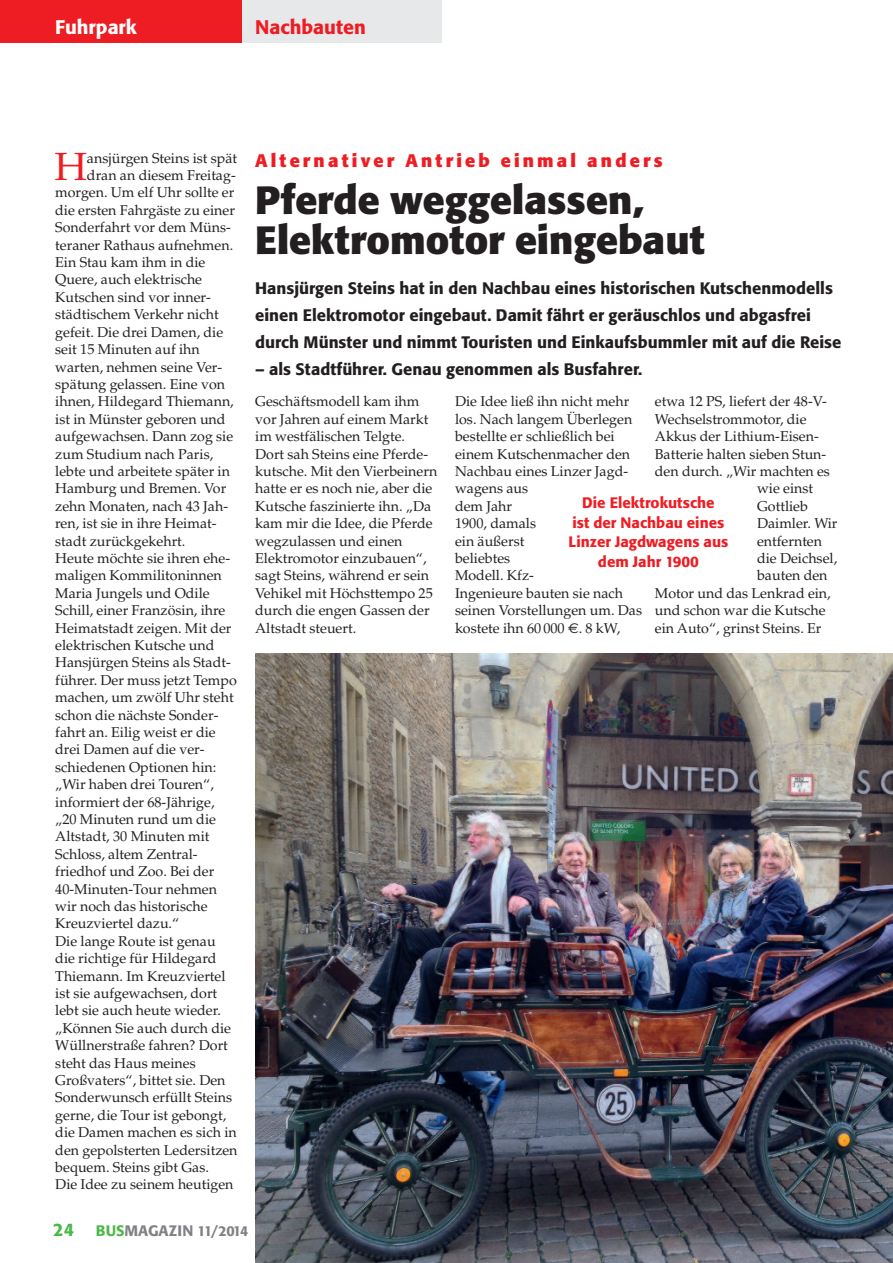
<style>
.page{position:relative;width:893px;height:1263px;background:#fff}
.page>*{position:absolute;margin:0;border:0;box-sizing:border-box;transform-origin:0 0}
.t1{font:39.3px "Palatino";color:#ee1d23}
.t2{font:700 39px/40.5px "Formata BQ";color:#231f20}
.t3{font:500 19.5px "Formata BQ";color:#ee1d23}
.t4{font:500 19.5px "Formata BQ";color:#fff}
.t5{font:700 18px "Formata BQ";letter-spacing:.175em;color:#ee1d23}
.t6{font:500 16.5px/27px "Formata BQ";color:#231f20}
.t7{font:500 15px/19.5px "Formata BQ";color:#ee1d23;text-align:center}
.t8{font:500 15px "Formata BQ";color:#808285}
.t9{font:14.25px/17.4px "Palatino";color:#231f20}
.s1{font-family:"Euro Sans"}
.s2{font-size:18px;color:#4cb848}
.s3{color:#4cb848}
.s4{font-size:14.25px}
</style>
<div class="page">
<div style="left:0;top:0;width:242px;height:43px;background:#ee1d23"></div>
<div style="left:242px;top:0;width:200px;height:43px;background:#e7e8e9"></div>
<img style="left:255px;top:653px;width:638px;height:610px">
<h3 class="t4" style="left:55px;top:16px;width:83px">Fuhrpark</h3>
<h3 class="t3" style="left:255px;top:16px;width:112px">Nachbauten</h3>
<h1 class="t1" style="left:55px;top:152px;width:34px">H</h1>
<p class="t9" style="left:87px;top:151px;width:152px">ansjürgen Steins ist spät</p>
<p class="t9" style="left:87px;top:168px;width:150px">dran an diesem Freitag-</p>
<p class="t9" style="left:55px;top:186px;width:181px">morgen. Um elf Uhr sollte er</p>
<p class="t9" style="left:55px;top:203px;width:181px">die ersten Fahrgäste zu einer</p>
<p class="t9" style="left:55px;top:220px;width:177px">Sonderfahrt vor dem Müns-</p>
<p class="t9" style="left:55px;top:238px;width:179px">teraner Rathaus aufnehmen.</p>
<p class="t9" style="left:55px;top:255px;width:152px">Ein Stau kam ihm in die</p>
<p class="t9" style="left:55px;top:273px;width:148px">Quere, auch elektrische</p>
<p class="t9" style="left:55px;top:290px;width:157px">Kutschen sind vor inner-</p>
<p class="t9" style="left:55px;top:307px;width:165px">städtischem Verkehr nicht</p>
<p class="t9" style="left:55px;top:325px;width:169px">gefeit. Die drei Damen, die</p>
<p class="t9" style="left:55px;top:342px;width:146px">seit 15 Minuten auf ihn</p>
<p class="t9" style="left:55px;top:360px;width:168px">warten, nehmen seine Ver-</p>
<p class="t9" style="left:55px;top:377px;width:171px">spätung gelassen. Eine von</p>
<p class="t9" style="left:55px;top:394px;width:180px">ihnen, Hildegard Thiemann,</p>
<p class="t9" style="left:55px;top:412px;width:172px">ist in Münster geboren und</p>
<p class="t9" style="left:55px;top:429px;width:179px">aufgewachsen. Dann zog sie</p>
<p class="t9" style="left:55px;top:447px;width:159px">zum Studium nach Paris,</p>
<p class="t9" style="left:55px;top:464px;width:176px">lebte und arbeitete später in</p>
<p class="t9" style="left:55px;top:481px;width:173px">Hamburg und Bremen. Vor</p>
<p class="t9" style="left:55px;top:499px;width:174px">zehn Monaten, nach 43 Jah-</p>
<p class="t9" style="left:55px;top:516px;width:163px">ren, ist sie in ihre Heimat-</p>
<p class="t9" style="left:55px;top:534px;width:132px">stadt zurückgekehrt.</p>
<p class="t9" style="left:55px;top:551px;width:176px">Heute möchte sie ihren ehe-</p>
<p class="t9" style="left:55px;top:568px;width:168px">maligen Kommilitoninnen</p>
<p class="t9" style="left:55px;top:586px;width:156px">Maria Jungels und Odile</p>
<p class="t9" style="left:55px;top:603px;width:172px">Schill, einer Französin, ihre</p>
<p class="t9" style="left:55px;top:621px;width:178px">Heimatstadt zeigen. Mit der</p>
<p class="t9" style="left:55px;top:638px;width:161px">elektrischen Kutsche und</p>
<p class="t9" style="left:55px;top:655px;width:177px">Hansjürgen Steins als Stadt-</p>
<p class="t9" style="left:55px;top:673px;width:183px">führer. Der muss jetzt Tempo</p>
<p class="t9" style="left:55px;top:690px;width:180px">machen, um zwölf Uhr steht</p>
<p class="t9" style="left:55px;top:708px;width:165px">schon die nächste Sonder-</p>
<p class="t9" style="left:55px;top:725px;width:162px">fahrt an. Eilig weist er die</p>
<p class="t9" style="left:55px;top:742px;width:151px">drei Damen auf die ver-</p>
<p class="t9" style="left:55px;top:760px;width:163px">schiedenen Optionen hin:</p>
<p class="t9" style="left:55px;top:777px;width:160px">„Wir haben drei Touren“,</p>
<p class="t9" style="left:55px;top:795px;width:161px">informiert der 68-Jährige,</p>
<p class="t9" style="left:55px;top:812px;width:162px">„20 Minuten rund um die</p>
<p class="t9" style="left:55px;top:829px;width:156px">Altstadt, 30 Minuten mit</p>
<p class="t9" style="left:55px;top:847px;width:144px">Schloss, altem Zentral-</p>
<p class="t9" style="left:55px;top:864px;width:160px">friedhof und Zoo. Bei der</p>
<p class="t9" style="left:55px;top:882px;width:163px">40-Minuten-Tour nehmen</p>
<p class="t9" style="left:55px;top:899px;width:154px">wir noch das historische</p>
<p class="t9" style="left:55px;top:916px;width:126px">Kreuzviertel dazu.“</p>
<p class="t9" style="left:55px;top:934px;width:162px">Die lange Route ist genau</p>
<p class="t9" style="left:55px;top:951px;width:163px">die richtige für Hildegard</p>
<p class="t9" style="left:55px;top:969px;width:172px">Thiemann. Im Kreuzviertel</p>
<p class="t9" style="left:55px;top:986px;width:163px">ist sie aufgewachsen, dort</p>
<p class="t9" style="left:55px;top:1003px;width:167px">lebt sie auch heute wieder.</p>
<p class="t9" style="left:55px;top:1021px;width:177px">„Können Sie auch durch die</p>
<p class="t9" style="left:55px;top:1038px;width:174px">Wüllnerstraße fahren? Dort</p>
<p class="t9" style="left:55px;top:1056px;width:142px">steht das Haus meines</p>
<p class="t9" style="left:55px;top:1073px;width:172px">Großvaters“, bittet sie. Den</p>
<p class="t9" style="left:55px;top:1090px;width:178px">Sonderwunsch erfüllt Steins</p>
<p class="t9" style="left:55px;top:1108px;width:172px">gerne, die Tour ist gebongt,</p>
<p class="t9" style="left:55px;top:1125px;width:183px">die Damen machen es sich in</p>
<p class="t9" style="left:55px;top:1143px;width:184px">den gepolsterten Ledersitzen</p>
<p class="t9" style="left:55px;top:1160px;width:155px">bequem. Steins gibt Gas.</p>
<p class="t9" style="left:55px;top:1177px;width:180px">Die Idee zu seinem heutigen</p>
<p class="t5" style="left:255px;top:150px;width:409px">Alternativer Antrieb einmal anders</p>
<h2 class="t2" style="left:255px;top:180px;width:451px">Pferde weggelassen,<br>Elektromotor eingebaut</h2>
<p class="t6" style="left:255px;top:275px;width:588px">Hansjürgen Steins hat in den Nachbau eines historischen Kutschenmodells einen Elektromotor eingebaut. Damit fährt er geräuschlos und abgasfrei durch Münster und nimmt Touristen und Einkaufsbummler mit auf die Reise</p>
<p class="t6" style="left:255px;top:356px;width:389px">– als Stadtführer. Genau genommen als Busfahrer.</p>
<p class="t9" style="left:255px;top:394px;width:184px">Geschäftsmodell kam ihm vor Jahren auf einem Markt im westfälischen Telgte.<br>Dort sah Steins eine Pferde&shy;kutsche. Mit den Vierbeinern hatte er es noch nie, aber die<br>Kutsche faszinierte ihn. „Da kam mir die Idee, die Pferde wegzulassen und einen<br>Elektromotor einzubauen“, sagt Steins, während er sein<br>Vehikel mit Höchsttempo 25 durch die engen Gassen der<br>Altstadt steuert.</p>
<p class="t9" style="left:455px;top:394px;width:188px">Die Idee ließ ihn nicht mehr los. Nach langem Überlegen bestellte er schließlich bei einem Kutschenmacher den<br>Nachbau eines Linzer Jagd&shy;wagens aus<br>dem Jahr<br>1900, damals<br>ein äußerst<br>beliebtes<br>Modell. Kfz-<br>Ingenieure bauten sie nach seinen Vorstellungen um. Das kostete ihn 60 000 <span class="s1">€</span>. 8 kW,</p>
<p class="t9" style="left:655px;top:394px;width:173px">etwa 12 PS, liefert der 48-V-</p>
<p class="t9" style="left:655px;top:412px;width:153px">Wechselstrommotor, die</p>
<p class="t9" style="left:655px;top:429px;width:165px">Akkus der Lithium-Eisen-</p>
<p class="t9" style="left:655px;top:447px;width:173px">Batterie halten sieben Stun-</p>
<p class="t9" style="left:655px;top:464px;width:177px">den durch. „Wir machten es</p>
<p class="t9" style="left:757px;top:481px;width:58px">wie einst</p>
<p class="t9" style="left:757px;top:499px;width:52px">Gottlieb</p>
<p class="t9" style="left:757px;top:516px;width:82px">Daimler. Wir</p>
<p class="t9" style="left:757px;top:534px;width:66px">entfernten</p>
<p class="t9" style="left:757px;top:551px;width:82px">die Deichsel,</p>
<p class="t9" style="left:757px;top:568px;width:72px">bauten den</p>
<p class="t9" style="left:655px;top:586px;width:177px">Motor und das Lenkrad ein,</p>
<p class="t9" style="left:655px;top:603px;width:172px">und schon war die Kutsche</p>
<p class="t9" style="left:655px;top:621px;width:168px">ein Auto“, grinst Steins. Er</p>
<p class="t7" style="left:569px;top:493px;width:161px">Die Elektrokutsche<br>ist der Nachbau eines<br>Linzer Jagdwagens aus dem Jahr 1900</p>
<p class="t8" style="left:53px;top:1222px;width:197px"><span class="s2">24</span> <span class="s3">BUS</span>MAGAZIN <span class="s4">11/2014</span></p>
</div>
